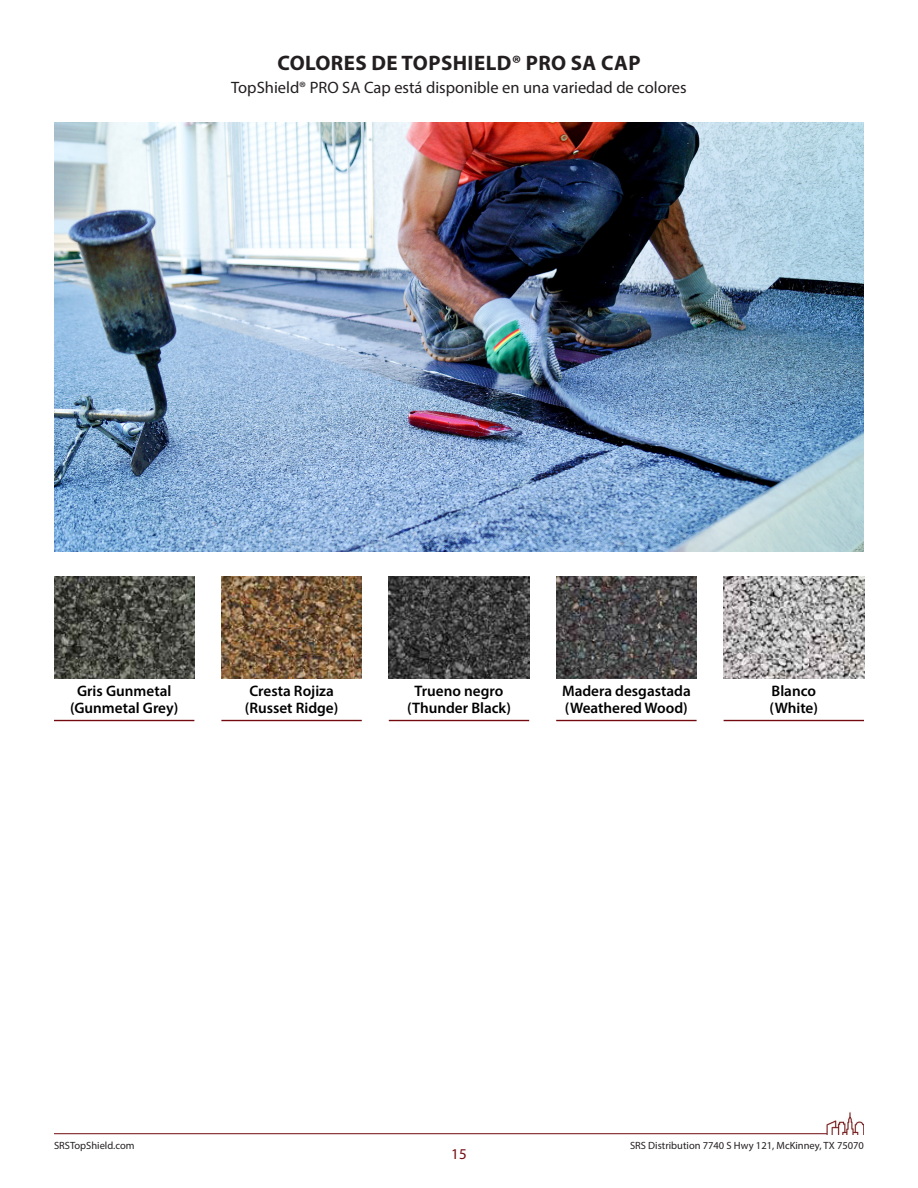
<style>
.page{position:relative;width:918px;height:1188px;background:#fff}
.page>*{position:absolute;margin:0;border:0;box-sizing:border-box;transform-origin:0 0}
.Heading{font:700 21px "Myriad Pro";letter-spacing:.02em;color:#231f20}
.Body_Copy{font:16.5px "Myriad Pro";color:#231f20}
.t1{font:600 15.15px "Myriad Pro";color:#000}
.t2{font:15px "Myriad Pro";color:#730a10}
.t3{font:10.5px "Myriad Pro";color:#231f20}
</style>
<div class="page">
<img style="left:54px;top:123px;width:810px;height:429px">
<img style="left:54px;top:576px;width:140px;height:103px">
<img style="left:221px;top:576px;width:141px;height:103px">
<img style="left:389px;top:576px;width:140px;height:103px">
<img style="left:556px;top:576px;width:141px;height:103px">
<img style="left:724px;top:576px;width:140px;height:103px">
<hr style="left:54px;top:720px;width:140px;height:1px;background:#730a10">
<hr style="left:221px;top:720px;width:141px;height:1px;background:#730a10">
<hr style="left:389px;top:720px;width:140px;height:1px;background:#730a10">
<hr style="left:556px;top:720px;width:141px;height:1px;background:#730a10">
<hr style="left:724px;top:720px;width:140px;height:1px;background:#730a10">
<img style="left:827px;top:1112px;width:37px;height:22px">
<hr style="left:54px;top:1133px;width:773px;height:1px;background:#730a10">
<p class="Heading" style="left:277px;top:49px;width:365px">COLORES DE TOPSHIELD® PRO SA CAP</p>
<p class="Body_Copy" style="left:231px;top:78px;width:457px">TopShield® PRO SA Cap está disponible en una variedad de colores</p>
<p class="t1" style="left:77px;top:682px;width:96px">Gris Gunmetal</p>
<p class="t1" style="left:70px;top:698px;width:110px">(Gunmetal Grey)</p>
<p class="t1" style="left:249px;top:682px;width:86px">Cresta Rojiza</p>
<p class="t1" style="left:245px;top:698px;width:95px">(Russet Ridge)</p>
<p class="t1" style="left:415px;top:682px;width:90px">Trueno negro</p>
<p class="t1" style="left:407px;top:698px;width:105px">(Thunder Black)</p>
<p class="t1" style="left:562px;top:682px;width:130px">Madera desgastada</p>
<p class="t1" style="left:565px;top:698px;width:124px">(Weathered Wood)</p>
<p class="t1" style="left:772px;top:682px;width:46px">Blanco</p>
<p class="t1" style="left:770px;top:698px;width:50px">(White)</p>
<p class="t3" style="left:54px;top:1139px;width:82px">SRSTopShield.com</p>
<p class="t3" style="left:630px;top:1139px;width:235px">SRS Distribution 7740 S Hwy 121, McKinney, TX 75070</p>
<p class="t2" style="left:451px;top:1145px;width:17px">15</p>
</div>
